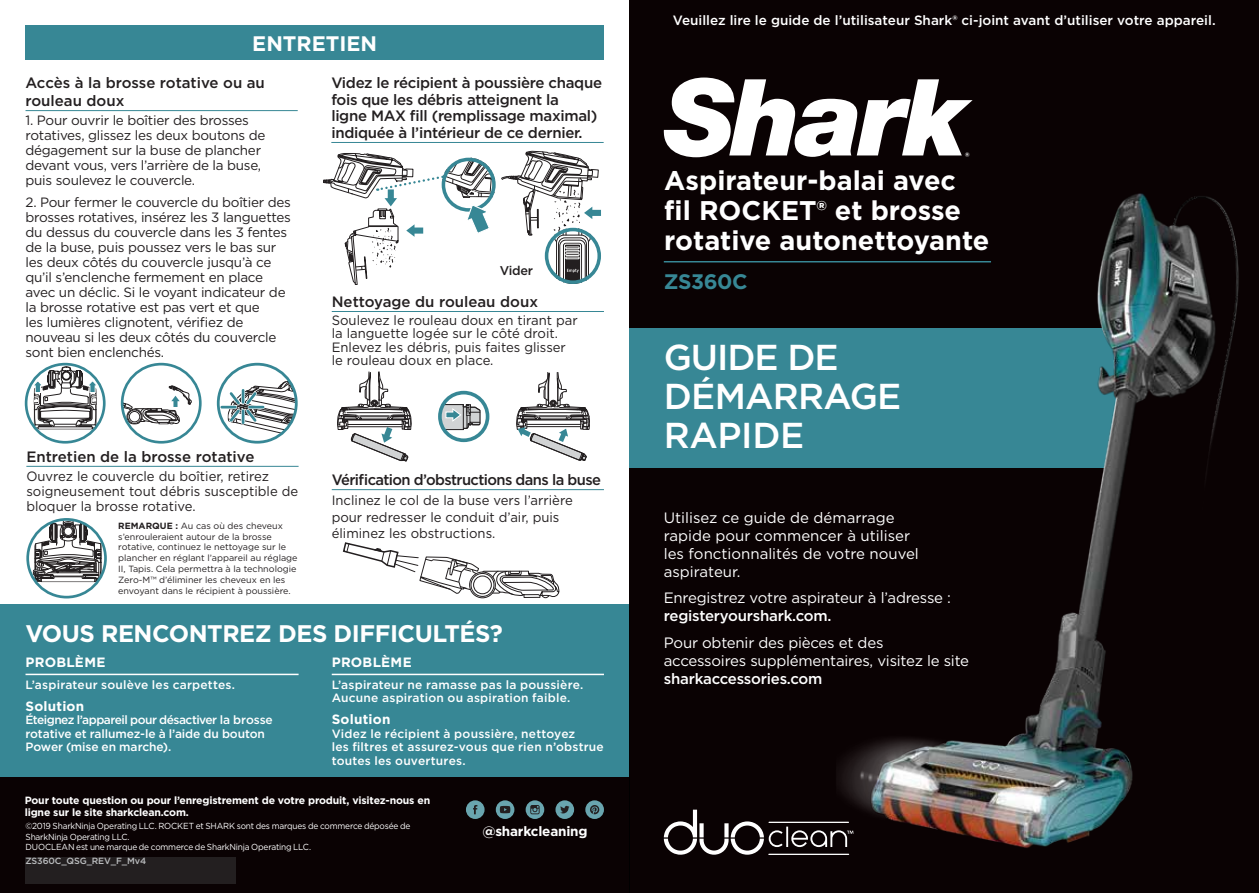
<style>
.page{position:relative;width:1259px;height:893px;background:#fff}
.page>*{position:absolute;margin:0;border:0;box-sizing:border-box;transform-origin:0 0}
.t1{font:500 36px/39px "Gotham";letter-spacing:-.02em;color:#fff}
.t2{font:700 27px/30px "Gotham";color:#fff}
.t3{font:700 24px "Gotham";letter-spacing:-.02em;color:#fff}
.t4{font:700 21px "Gotham";color:#fff}
.t5{font:700 21px "Gotham";letter-spacing:-.02em;color:#378795}
.t6{font:15px/18px "Gotham";letter-spacing:-.015em;color:#fff}
.t7{font:500 15px/16.5px "Gotham";letter-spacing:-.02em;color:#231f20}
.t8{font:500 15px/18px "Gotham";color:#231f20}
.t9{font:500 15px "Gotham";letter-spacing:-.015em;color:#fff}
.t10{font:500 15px "Gotham";letter-spacing:-.04em;color:#231f20}
.t11{font:13.5px/15px "Gotham";letter-spacing:-.02em;color:#231f20}
.t12{font:13.5px/13.5px "Gotham";color:#231f20}
.t13{font:500 13.5px "Gotham";color:#fff}
.t14{font:700 13.5px "Gotham";letter-spacing:.015em;color:#fff}
.t15{font:700 13.5px "Gotham";letter-spacing:-.015em;color:#fff}
.t16{font:500 12.75px "Gotham";letter-spacing:-.02em;color:#231f20}
.t17{font:500 12px/13.5px "Gotham";letter-spacing:.015em;color:#fff}
.t18{font:500 12px/13.5px "Gotham";letter-spacing:-.015em;color:#fff}
.t19{font:700 12px "Gotham";color:#fff}
.t20{font:700 10.5px/12px "Gotham";letter-spacing:-.015em;color:#fff}
.t21{font:9px/10.8px "Gotham";color:#231f20}
.t22{font:500 9px "Gotham";letter-spacing:-.015em;color:#bcbec0}
.t23{font:8.7px/10.5px "Gotham";letter-spacing:-.02em;color:#fff;scale:.95 1}
.s1{font-weight:700}
</style>
<div class="page">
<div style="left:0;top:774px;width:629px;height:119px;background:#0a0203"></div>
<div style="left:0;top:604px;width:629px;height:172px;background:#378795"></div>
<div style="left:629px;top:0;width:630px;height:893px;background:#0a0203"></div>
<div style="left:26px;top:857px;width:210px;height:27px;background:#231f20"></div>
<hr style="left:26px;top:110px;width:272px;height:1px;background:#378795">
<div style="left:26px;top:25px;width:578px;height:34px;background:#378795"></div>
<svg style="left:33px;top:521px;width:69px;height:61px"></svg>
<div style="left:26px;top:518px;width:81px;height:80px;border:3px solid #378795;border-radius:50%"></div>
<div style="left:25px;top:363px;width:81px;height:81px;border:3px solid #378795;border-radius:50%"></div>
<svg style="left:31px;top:366px;width:68px;height:63px"></svg>
<hr style="left:26px;top:466px;width:272px;height:1px;background:#378795">
<hr style="left:332px;top:311px;width:272px;height:1px;background:#378795">
<hr style="left:332px;top:489px;width:272px;height:1px;background:#378795">
<svg style="left:440px;top:393px;width:47px;height:47px"></svg>
<div style="left:438px;top:391px;width:51px;height:51px;border:4px solid #378795;border-radius:50%"></div>
<svg style="left:440px;top:404px;width:40px;height:26px"></svg>
<svg style="left:343px;top:542px;width:216px;height:56px"></svg>
<div style="left:217px;top:363px;width:81px;height:81px;border:3px solid #378795;border-radius:50%"></div>
<svg style="left:218px;top:364px;width:78px;height:75px"></svg>
<hr style="left:331px;top:142px;width:272px;height:1px;background:#378795">
<svg style="left:324px;top:151px;width:277px;height:134px"></svg>
<div style="left:466px;top:800px;width:18px;height:19px;background:#69a5af;border-radius:50%"></div>
<svg style="left:473px;top:805px;width:4px;height:9px"></svg>
<svg style="left:585px;top:800px;width:19px;height:19px"></svg>
<svg style="left:590px;top:805px;width:9px;height:9px"></svg>
<svg style="left:555px;top:800px;width:19px;height:19px"></svg>
<svg style="left:560px;top:806px;width:9px;height:7px"></svg>
<svg style="left:496px;top:800px;width:18px;height:19px"></svg>
<svg style="left:500px;top:806px;width:10px;height:7px"></svg>
<svg style="left:525px;top:800px;width:19px;height:19px"></svg>
<svg style="left:530px;top:805px;width:9px;height:9px"></svg>
<div style="left:121px;top:363px;width:81px;height:81px;border:3px solid #378795;border-radius:50%"></div>
<svg style="left:122px;top:385px;width:70px;height:39px"></svg>
<svg style="left:337px;top:372px;width:74px;height:89px"></svg>
<svg style="left:516px;top:372px;width:74px;height:89px"></svg>
<svg style="left:663px;top:78px;width:309px;height:79px"></svg>
<div style="left:629px;top:328px;width:490px;height:139px;background:#378795"></div>
<hr style="left:786px;top:827px;width:2px;height:20px;background:#fff">
<svg style="left:664px;top:810px;width:118px;height:45px"></svg>
<hr style="left:769px;top:854px;width:79px;height:1px;background:#fff">
<hr style="left:769px;top:822px;width:79px;height:1px;background:#fff">
<svg style="left:791px;top:830px;width:36px;height:17px"></svg>
<hr style="left:332px;top:674px;width:272px;height:1px;background:#fff">
<hr style="left:26px;top:674px;width:272px;height:1px;background:#fff">
<img style="left:827px;top:193px;width:412px;height:662px">
<hr style="left:664px;top:261px;width:327px;height:1px;background:#378795">
<h3 class="t4" style="left:252px;top:29px;width:126px">ENTRETIEN</h3>
<p class="t8" style="left:26px;top:73px;width:241px">Accès à la brosse rotative ou au rouleau doux</p>
<p class="t11" style="left:26px;top:113px;width:241px">1. Pour ouvrir le boîtier des brosses rotatives, glissez les deux boutons de dégagement sur la buse de plancher devant vous, vers l’arrière de la buse, puis soulevez le couvercle.</p>
<p class="t11" style="left:26px;top:194px;width:267px">2. Pour fermer le couvercle du boîtier des brosses rotatives, insérez les 3 languettes du dessus du couvercle dans les 3 fentes de la buse, puis poussez vers le bas sur les deux côtés du couvercle jusqu’à ce qu’il s’enclenche fermement en place avec un déclic. Si le voyant indicateur de la brosse rotative est pas vert et que<br>les lumières clignotent, vérifiez de nouveau si les deux côtés du couvercle sont bien enclenchés.</p>
<p class="t8" style="left:26px;top:447px;width:229px">Entretien de la brosse rotative</p>
<p class="t12" style="left:26px;top:468px;width:273px;line-height:15px">Ouvrez le couvercle du boîtier, retirez soigneusement tout débris susceptible de bloquer la brosse rotative.</p>
<p class="t21" style="left:118px;top:520px;width:181px"><span class="s1">REMARQUE :</span> Au cas où des cheveux s’enrouleraient autour de la brosse rotative, continuez le nettoyage sur le plancher en réglant l’appareil au réglage II, Tapis. Cela permettra à la technologie Zero-M™ d’éliminer les cheveux en les envoyant dans le récipient à poussière.</p>
<p class="t7" style="left:331px;top:75px;width:272px">Videz le récipient à poussière chaque fois que les débris atteignent la<br>ligne MAX fill (remplissage maximal) indiquée à l’intérieur de ce dernier.</p>
<p class="t16" style="left:500px;top:262px;width:35px">Vider</p>
<p class="t8" style="left:332px;top:292px;width:208px">Nettoyage du rouleau doux</p>
<p class="t12" style="left:332px;top:313px;width:247px">Soulevez le rouleau doux en tirant par la languette logée sur le côté droit.<br>Enlevez les débris, puis faites glisser le rouleau doux en place.</p>
<p class="t10" style="left:332px;top:470px;width:271px">Vérification d’obstructions dans la buse</p>
<p class="t12" style="left:332px;top:492px;width:242px;line-height:16.2px">Inclinez le col de la buse vers l’arrière pour redresser le conduit d’air, puis éliminez les obstructions.</p>
<h3 class="t3" style="left:26px;top:618px;width:479px">VOUS RENCONTREZ DES DIFFICULTÉS?</h3>
<p class="t14" style="left:332px;top:653px;width:81px">PROBLÈME</p>
<p class="t17" style="left:332px;top:678px;width:253px">L’aspirateur ne ramasse pas la poussière.<br>Aucune aspiration ou aspiration faible.</p>
<p class="t14" style="left:332px;top:711px;width:60px">Solution</p>
<p class="t17" style="left:332px;top:727px;width:274px">Videz le récipient à poussière, nettoyez<br>les filtres et assurez-vous que rien n’obstrue toutes les ouvertures.</p>
<p class="t14" style="left:26px;top:653px;width:81px">PROBLÈME</p>
<p class="t17" style="left:26px;top:678px;width:211px">L’aspirateur soulève les carpettes.</p>
<p class="t14" style="left:26px;top:697px;width:60px">Solution</p>
<p class="t18" style="left:26px;top:713px;width:249px">Éteignez l’appareil pour désactiver la brosse rotative et rallumez-le à l’aide du bouton<br>Power (mise en marche).</p>
<p class="t20" style="left:25px;top:794px;width:407px">Pour toute question ou pour l’enregistrement de votre produit, visitez-nous en ligne sur le site sharkclean.com.</p>
<p class="t23" style="left:26px;top:820px;width:407px">©2019 SharkNinja Operating LLC. ROCKET et SHARK sont des marques de commerce déposée de<br>SharkNinja Operating LLC.<br>DUOCLEAN est une marque de commerce de SharkNinja Operating LLC.</p>
<p class="t22" style="left:26px;top:855px;width:122px">ZS360C_QSG_REV_F_Mv4</p>
<p class="t15" style="left:482px;top:822px;width:107px">@sharkcleaning</p>
<p class="t13" style="left:673px;top:11px;width:544px">Veuillez lire le guide de l’utilisateur Shark® ci-joint avant d’utiliser votre appareil.</p>
<p class="t19" style="left:965px;top:148px;width:6px">®</p>
<h2 class="t2" style="left:664px;top:165px;width:326px">Aspirateur-balai avec fil ROCKET® et brosse rotative autonettoyante</h2>
<h3 class="t5" style="left:664px;top:267px;width:85px">ZS360C</h3>
<h1 class="t1" style="left:664px;top:337px;width:239px">GUIDE DE<br>DÉMARRAGE<br>RAPIDE</h1>
<p class="t6" style="left:664px;top:508px;width:256px">Utilisez ce guide de démarrage rapide pour commencer à utiliser les fonctionnalités de votre nouvel aspirateur.</p>
<p class="t6" style="left:664px;top:589px;width:289px">Enregistrez votre aspirateur à l’adresse :</p>
<p class="t9" style="left:664px;top:606px;width:169px">registeryourshark.com.</p>
<p class="t6" style="left:664px;top:633px;width:307px">Pour obtenir des pièces et des accessoires supplémentaires, visitez le site</p>
<p class="t9" style="left:664px;top:669px;width:160px">sharkaccessories.com</p>
</div>
